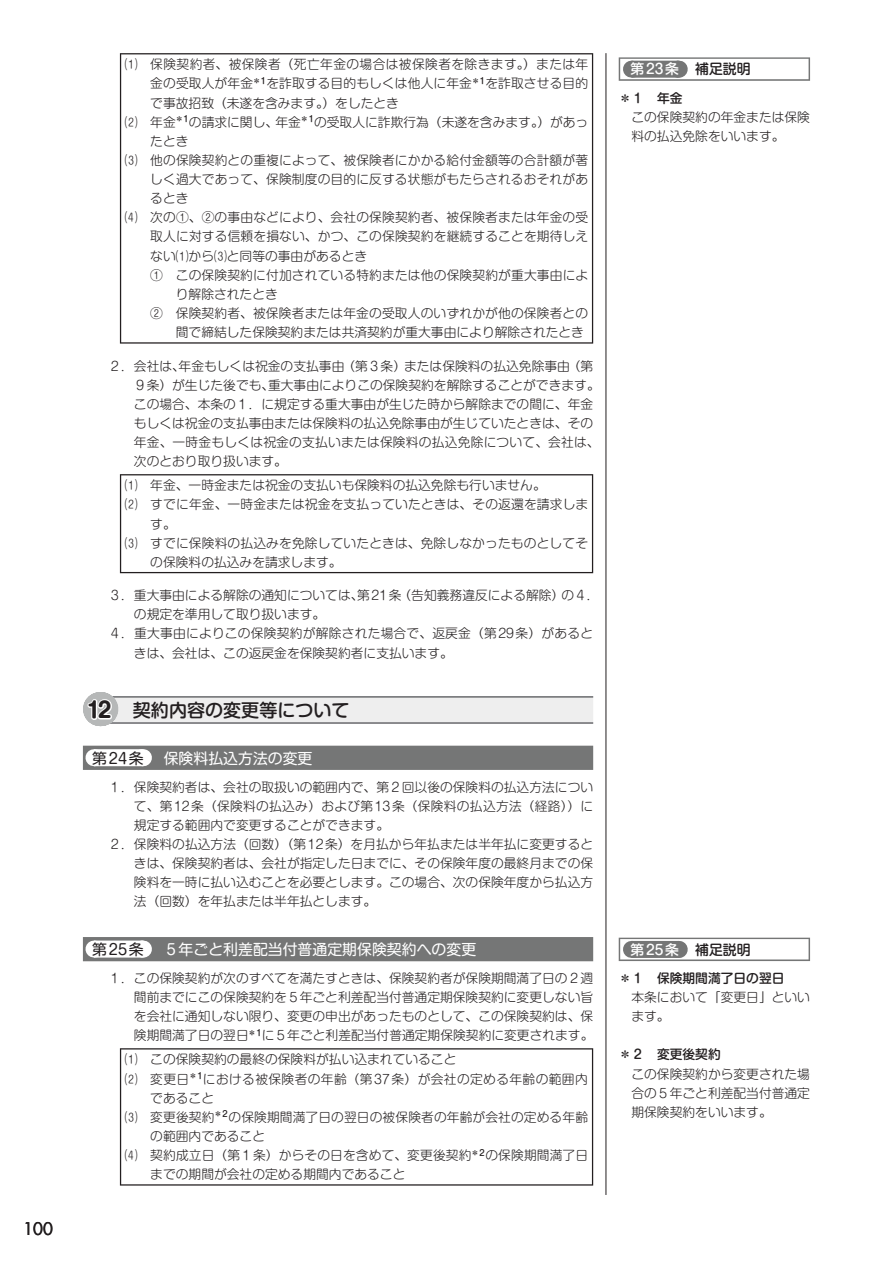
<style>
.page{position:relative;width:893px;height:1263px;background:#fff}
.page>*{position:absolute;margin:0;border:0;box-sizing:border-box;transform-origin:0 0}
.t1{font:18px "Shin M Go Pro Medium 90 pv RKSJ H";color:#231f20}
.t2{font:16.95px "Futura";color:#231f20}
.t3{font:14.85px "Shin M Go Pro Regular 90 pv RKSJ H";color:#fff}
.t4{font:14.85px "Shin M Go Pro Regular 90 pv RKSJ H";letter-spacing:.125em;color:#231f20}
.t5{font:13.8px "Shin M Go Pro Medium 90 pv RKSJ H";color:#fff}
.t6{font:12.75px/19.2px "Shin M Go Pro Light 90 pv RKSJ H";color:#231f20}
.t7{font:12.75px "Shin M Go Pro Light 90 pv RKSJ H";letter-spacing:.03em;color:#231f20}
.t8{font:12.75px "Shin M Go Pro Light 90 pv RKSJ H";letter-spacing:.02em;color:#231f20}
.t9{font:12.75px "Shin M Go Pro Medium 90 pv RKSJ H";color:#231f20}
.s1{font-family:"Shin M Go Pro Bold 90 pv RKSJ H";font-size:21.3px}
.s2{color:#231f20}
</style>
<div class="page">
<hr style="left:606px;top:53px;width:1px;height:1142px;background:#231f20">
<div style="left:619px;top:57px;width:191px;height:24px;background:#8e8f8f"></div>
<div style="left:620px;top:59px;width:189px;height:20px;background:#fff"></div>
<div style="left:631px;top:61px;width:47px;height:17px;background:#757676"></div>
<svg style="left:655px;top:61px;width:24px;height:17px"></svg>
<div style="left:619px;top:938px;width:191px;height:23px;background:#b9baba"></div>
<div style="left:620px;top:939px;width:189px;height:20px;background:#fff"></div>
<div style="left:631px;top:941px;width:47px;height:17px;background:#757676"></div>
<svg style="left:678px;top:941px;width:1px;height:17px"></svg>
<div style="left:104px;top:696px;width:489px;height:28px;background:#eee"></div>
<hr style="left:104px;top:696px;width:489px;height:2px;background:#6c6d70">
<hr style="left:104px;top:722px;width:489px;height:2px;background:#6c6d70">
<div style="left:83px;top:746px;width:510px;height:24px;background:#757676"></div>
<div style="left:94px;top:749px;width:48px;height:17px;background:#fff"></div>
<svg style="left:118px;top:749px;width:25px;height:17px"></svg>
<div style="left:83px;top:937px;width:510px;height:24px;background:#757676"></div>
<div style="left:94px;top:940px;width:48px;height:17px;background:#fff"></div>
<svg style="left:118px;top:940px;width:25px;height:17px"></svg>
<hr style="left:120px;top:53px;width:473px;height:1px;background:#231f20">
<hr style="left:120px;top:54px;width:1px;height:288px;background:#231f20">
<hr style="left:592px;top:54px;width:1px;height:288px;background:#231f20">
<hr style="left:120px;top:342px;width:473px;height:2px;background:#231f20">
<hr style="left:120px;top:474px;width:473px;height:1px;background:#231f20">
<hr style="left:120px;top:475px;width:1px;height:97px;background:#231f20">
<hr style="left:592px;top:475px;width:1px;height:97px;background:#231f20">
<hr style="left:120px;top:572px;width:473px;height:1px;background:#231f20">
<svg style="left:86px;top:692px;width:27px;height:34px"></svg>
<hr style="left:120px;top:1048px;width:473px;height:1px;background:#231f20">
<hr style="left:120px;top:1049px;width:1px;height:135px;background:#231f20">
<hr style="left:592px;top:1049px;width:1px;height:135px;background:#231f20">
<hr style="left:120px;top:1184px;width:473px;height:1px;background:#231f20">
<h2 class="t2" style="left:23px;top:1221px;width:31px">100</h2>
<p class="t7" style="left:125px;top:60px;width:465px">⑴ 保険契約者、被保険者（死亡年金の場合は被保険者を除きます。）または年</p>
<p class="t6" style="left:150px;top:76px;width:439px">金の受取人が年金<sup>＊１</sup>を詐取する目的もしくは他人に年金<sup>＊１</sup>を詐取させる目的</p>
<p class="t6" style="left:150px;top:95px;width:250px">で事故招致（未遂を含みます。）をしたとき</p>
<p class="t6" style="left:125px;top:114px;width:465px">⑵ 年金<sup>＊１</sup>の請求に関し、年金<sup>＊１</sup>の受取人に詐欺行為（未遂を含みます。）があっ</p>
<p class="t6" style="left:150px;top:133px;width:40px">たとき</p>
<p class="t6" style="left:125px;top:152px;width:465px">⑶ 他の保険契約との重複によって、被保険者にかかる給付金額等の合計額が著</p>
<p class="t6" style="left:150px;top:171px;width:439px">しく過大であって、保険制度の目的に反する状態がもたらされるおそれがあ</p>
<p class="t6" style="left:150px;top:191px;width:40px">るとき</p>
<p class="t6" style="left:125px;top:210px;width:465px">⑷ 次の①、②の事由などにより、会社の保険契約者、被保険者または年金の受</p>
<p class="t6" style="left:150px;top:229px;width:440px">取人に対する信頼を損ない、かつ、この保険契約を継続することを期待しえ</p>
<p class="t6" style="left:150px;top:248px;width:218px">ない⑴から⑶と同等の事由があるとき</p>
<p class="t6" style="left:150px;top:267px;width:440px">① この保険契約に付加されている特約または他の保険契約が重大事由によ</p>
<p class="t6" style="left:176px;top:286px;width:104px">り解除されたとき</p>
<p class="t6" style="left:150px;top:305px;width:439px">② 保険契約者、被保険者または年金の受取人のいずれかが他の保険者との</p>
<p class="t6" style="left:176px;top:324px;width:410px">間で締結した保険契約または共済契約が重大事由により解除されたとき</p>
<p class="t6" style="left:134px;top:358px;width:467px;text-indent:-26px">２．会社は、年金もしくは祝金の支払事由（第３条）または保険料の払込免除事由（第９条）が生じた後でも、重大事由によりこの保険契約を解除することができます。この場合、本条の１．に規定する重大事由が生じた時から解除までの間に、年金もしくは祝金の支払事由または保険料の払込免除事由が生じていたときは、その年金、一時金もしくは祝金の支払いまたは保険料の払込免除について、会社は、次のとおり取り扱います。</p>
<p class="t6" style="left:125px;top:478px;width:422px">⑴ 年金、一時金または祝金の支払いも保険料の払込免除も行いません。</p>
<p class="t6" style="left:125px;top:497px;width:465px">⑵ すでに年金、一時金または祝金を支払っていたときは、その返還を請求しま</p>
<p class="t6" style="left:150px;top:516px;width:27px">す。</p>
<p class="t6" style="left:125px;top:535px;width:465px">⑶ すでに保険料の払込みを免除していたときは、免除しなかったものとしてそ</p>
<p class="t6" style="left:150px;top:554px;width:193px">の保険料の払込みを請求します。</p>
<p class="t6" style="left:108px;top:587px;width:493px">３．重大事由による解除の通知については、第21条（告知義務違反による解除）の４．</p>
<p class="t6" style="left:134px;top:607px;width:193px">の規定を準用して取り扱います。</p>
<p class="t6" style="left:108px;top:626px;width:486px">４．重大事由によりこの保険契約が解除された場合で、返戻金（第29条）があると</p>
<p class="t6" style="left:134px;top:645px;width:320px">きは、会社は、この返戻金を保険契約者に支払います。</p>
<h1 class="t1" style="left:87px;top:703px;width:264px"><span class="s1">12</span> 契約内容の変更等について</h1>
<p class="t4" style="left:92px;top:752px;width:53px">第24条</p>
<p class="t3" style="left:164px;top:752px;width:150px">保険料払込方法の変更</p>
<p class="t6" style="left:108px;top:779px;width:486px">１．保険契約者は、会社の取扱いの範囲内で、第２回以後の保険料の払込方法につい</p>
<p class="t8" style="left:134px;top:801px;width:461px">て、第12条（保険料の払込み）および第13条（保険料の払込方法（経路））に</p>
<p class="t6" style="left:134px;top:817px;width:257px">規定する範囲内で変更することができます。</p>
<p class="t6" style="left:108px;top:836px;width:486px">２．保険料の払込方法（回数）（第12条）を月払から年払または半年払に変更すると</p>
<p class="t6" style="left:134px;top:855px;width:461px">きは、保険契約者は、会社が指定した日までに、その保険年度の最終月までの保</p>
<p class="t6" style="left:134px;top:874px;width:461px">険料を一時に払い込むことを必要とします。この場合、次の保険年度から払込方</p>
<p class="t6" style="left:134px;top:894px;width:244px">法（回数）を年払または半年払とします。</p>
<p class="t4" style="left:92px;top:944px;width:53px">第25条</p>
<p class="t3" style="left:164px;top:944px;width:314px">５年ごと利差配当付普通定期保険契約への変更</p>
<p class="t6" style="left:134px;top:970px;width:461px;text-align:justify;text-indent:-26px">１．この保険契約が次のすべてを満たすときは、保険契約者が保険期間満了日の２週間前までにこの保険契約を５年ごと利差配当付普通定期保険契約に変更しない旨を会社に通知しない限り、変更の申出があったものとして、この保険契約は、保険期間満了日の翌日<sup>＊１</sup>に５年ごと利差配当付普通定期保険契約に変更されます。</p>
<p class="t6" style="left:125px;top:1052px;width:333px">⑴ この保険契約の最終の保険料が払い込まれていること</p>
<p class="t7" style="left:125px;top:1074px;width:464px">⑵ 変更日<sup>＊１</sup>における被保険者の年齢（第37条）が会社の定める年齢の範囲内</p>
<p class="t6" style="left:150px;top:1090px;width:65px">であること</p>
<p class="t6" style="left:125px;top:1109px;width:465px">⑶ 変更後契約<sup>＊２</sup>の保険期間満了日の翌日の被保険者の年齢が会社の定める年齢</p>
<p class="t6" style="left:150px;top:1128px;width:116px">の範囲内であること</p>
<p class="t6" style="left:125px;top:1147px;width:465px">⑷ 契約成立日（第１条）からその日を含めて、変更後契約<sup>＊２</sup>の保険期間満了日</p>
<p class="t6" style="left:150px;top:1166px;width:257px">までの期間が会社の定める期間内であること</p>
<p class="t5" style="left:631px;top:64px;width:121px">第23条 <span class="s2">補足説明</span></p>
<p class="t9" style="left:619px;top:93px;width:65px">＊１ 年金</p>
<p class="t6" style="left:631px;top:109px;width:180px">この保険契約の年金または保険料の払込免除をいいます。</p>
<p class="t5" style="left:631px;top:944px;width:121px">第25条 <span class="s2">補足説明</span></p>
<p class="t9" style="left:619px;top:973px;width:167px">＊１ 保険期間満了日の翌日</p>
<p class="t6" style="left:631px;top:989px;width:180px">本条において「変更日」といいます。</p>
<p class="t9" style="left:619px;top:1050px;width:104px">＊２ 変更後契約</p>
<p class="t6" style="left:631px;top:1066px;width:180px;text-align:justify">この保険契約から変更された場合の５年ごと利差配当付普通定期保険契約をいいます。</p>
</div>
